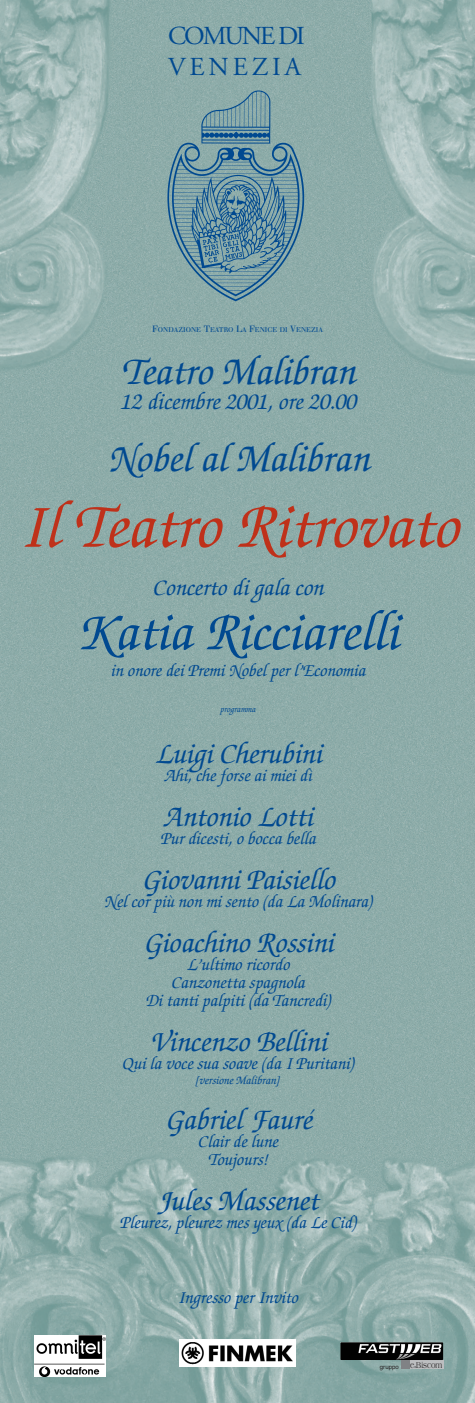
<style>
.page{position:relative;width:475px;height:1403px;background:#fff}
.page>*{position:absolute;margin:0;border:0;box-sizing:border-box;transform-origin:0 0}
.t1{font:italic 500 65px "Zapf Chancery";color:#bf311a}
.t2{font:italic 500 55px "Zapf Chancery";color:#004990}
.t3{font:italic 500 40px "Zapf Chancery";color:#004990}
.t4{font:italic 500 30px "Zapf Chancery";color:#004990}
.t5{font:25.9px/31.1px "Adobe Garamond";letter-spacing:.035em;color:#004990}
.t6{font:italic 500 24px "Zapf Chancery";color:#004990}
.t7{font:italic 500 18px/18px "Zapf Chancery";color:#004990;text-align:center}
.t8{font:italic 500 12px "Zapf Chancery";color:#004990}
.t9{font:9px "Americana";color:#231f20;scale:.75 1}
.t10{font:italic 500 9px "Zapf Chancery";color:#004990}
.t11{font:6.75px "Walbaum";color:#004990}
.s1{font-size:9px}
</style>
<div class="page">
<img style="left:0;top:0;width:474px;height:1403px">
<div style="left:409px;top:1361px;width:34px;height:8px;background:#bcbec0"></div>
<img style="left:165px;top:87px;width:143px;height:217px">
<img style="left:35px;top:1336px;width:71px;height:41px">
<img style="left:340px;top:1342px;width:103px;height:18px">
<img style="left:180px;top:1340px;width:115px;height:26px">
<div style="left:400px;top:1361px;width:9px;height:8px;background:#808285"></div>
<h3 class="t5" style="left:168px;top:22px;width:138px">COMUNE DI<br>VENEZIA</h3>
<p class="t11" style="left:152px;top:328px;width:172px"><span class="s1">F</span>ONDAZIONE <span class="s1">T</span>EATRO <span class="s1">L</span>A <span class="s1">F</span>ENICE DI <span class="s1">V</span>ENEZIA</p>
<h3 class="t3" style="left:121px;top:355px;width:234px">Teatro Malibran</h3>
<h3 class="t6" style="left:120px;top:392px;width:237px">12 dicembre 2001, ore 20.00</h3>
<h3 class="t3" style="left:107px;top:442px;width:263px">Nobel al Malibran</h3>
<h1 class="t1" style="left:18px;top:500px;width:441px">Il Teatro Ritrovato</h1>
<h3 class="t6" style="left:152px;top:578px;width:172px">Concerto di gala con</h3>
<h2 class="t2" style="left:77px;top:610px;width:322px">Katia Ricciarelli</h2>
<p class="t7" style="left:110px;top:664px;width:256px">in onore dei Premi Nobel per l’Economia</p>
<p class="t10" style="left:220px;top:706px;width:37px">programma</p>
<h3 class="t4" style="left:154px;top:742px;width:169px">Luigi Cherubini</h3>
<p class="t7" style="left:164px;top:769px;width:149px">Ahi, che forse ai miei dì</p>
<h3 class="t4" style="left:163px;top:805px;width:151px">Antonio Lotti</h3>
<p class="t7" style="left:160px;top:832px;width:157px">Pur dicesti, o bocca bella</p>
<h3 class="t4" style="left:141px;top:868px;width:195px">Giovanni Paisiello</h3>
<p class="t7" style="left:103px;top:895px;width:270px">Nel cor più non mi sento (da La Molinara)</p>
<h3 class="t4" style="left:142px;top:931px;width:192px">Gioachino Rossini</h3>
<p class="t7" style="left:145px;top:958px;width:186px">L’ultimo ricordo<br>Canzonetta spagnola<br>Di tanti palpiti (da Tancredi)</p>
<h3 class="t4" style="left:149px;top:1030px;width:178px">Vincenzo Bellini</h3>
<p class="t7" style="left:122px;top:1057px;width:233px">Qui la voce sua soave (da I Puritani)</p>
<p class="t8" style="left:196px;top:1076px;width:85px">[versione Malibran]</p>
<h3 class="t4" style="left:164px;top:1108px;width:149px">Gabriel Fauré</h3>
<p class="t7" style="left:197px;top:1135px;width:81px">Clair de lune<br>Toujours!</p>
<h3 class="t4" style="left:157px;top:1189px;width:162px">Jules Massenet</h3>
<p class="t7" style="left:119px;top:1216px;width:238px">Pleurez, pleurez mes yeux (da Le Cid)</p>
<p class="t7" style="left:177px;top:1291px;width:122px">Ingresso per Invito</p>
<p class="t9" style="left:380px;top:1361px;width:85px"><sub>gruppo</sub> e Biscom</p>
</div>
